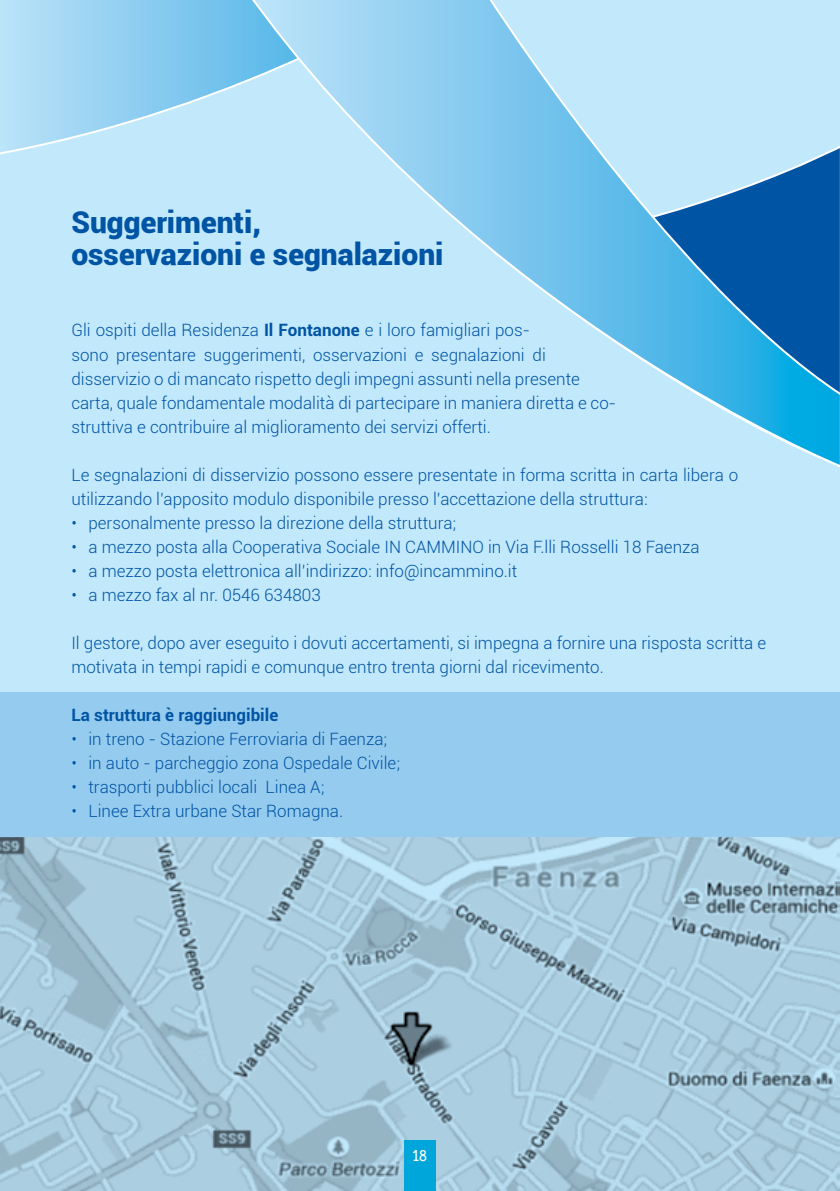
<style>
.page{position:relative;width:840px;height:1191px;background:#fff}
.page>*{position:absolute;margin:0;border:0;box-sizing:border-box;transform-origin:0 0}
.t1{font:900 30px/32px "Roboto";color:#0054a4}
.t2{font:300 17px/24px "Roboto";color:#0054a4}
.t3{font:700 17px "Roboto";color:#0054a4}
.t4{font:16px "Casper";color:#fff}
.s1{font-weight:700}
</style>
<div class="page">
<div style="left:0;top:0;width:839px;height:1191px;background:#c1e8fb"></div>
<img style="left:0;top:837px;width:839px;height:354px">
<div style="left:0;top:692px;width:839px;height:144px;background:#95cbee"></div>
<svg style="left:0;top:0;width:238px;height:155px"></svg>
<svg style="left:238px;top:0;width:601px;height:467px"></svg>
<div style="left:404px;top:1140px;width:31px;height:51px;background:#00a5da"></div>
<h1 class="t1" style="left:71px;top:205px;width:373px">Suggerimenti,<br>osservazioni e segnalazioni</h1>
<p class="t2" style="left:71px;top:318px;width:545px">Gli ospiti della Residenza <span class="s1">Il Fontanone</span> e i loro famigliari pos-<br>sono presentare suggerimenti, osservazioni e segnalazioni di disservizio o di mancato rispetto degli impegni assunti nella presente carta, quale fondamentale modalità di partecipare in maniera diretta e co&shy;struttiva e contribuire al miglioramento dei servizi offerti.</p>
<p class="t2" style="left:71px;top:462px;width:668px">Le segnalazioni di disservizio possono essere presentate in forma scritta in carta libera o utilizzando l’apposito modulo disponibile presso l’accettazione della struttura:</p>
<p class="t2" style="left:71px;top:510px;width:386px">• personalmente presso la direzione della struttura;</p>
<p class="t2" style="left:71px;top:534px;width:629px">• a mezzo posta alla Cooperativa Sociale IN CAMMINO in Via F.lli Rosselli 18 Faenza</p>
<p class="t2" style="left:71px;top:558px;width:447px">• a mezzo posta elettronica all’indirizzo: info@incammino.it</p>
<p class="t2" style="left:71px;top:582px;width:251px">• a mezzo fax al nr. 0546 634803</p>
<p class="t2" style="left:71px;top:630px;width:696px">Il gestore, dopo aver eseguito i dovuti accertamenti, si impegna a fornire una risposta scritta e motivata in tempi rapidi e comunque entro trenta giorni dal ricevimento.</p>
<p class="t3" style="left:71px;top:702px;width:208px">La struttura è raggiungibile</p>
<p class="t2" style="left:71px;top:726px;width:317px">• in treno - Stazione Ferroviaria di Faenza;</p>
<p class="t2" style="left:71px;top:750px;width:330px">• in auto - parcheggio zona Ospedale Civile;</p>
<p class="t2" style="left:71px;top:774px;width:254px">• trasporti pubblici locali Linea A;</p>
<p class="t2" style="left:71px;top:798px;width:273px">• Linee Extra urbane Star Romagna.</p>
<p class="t4" style="left:412px;top:1146px;width:16px">18</p>
</div>
